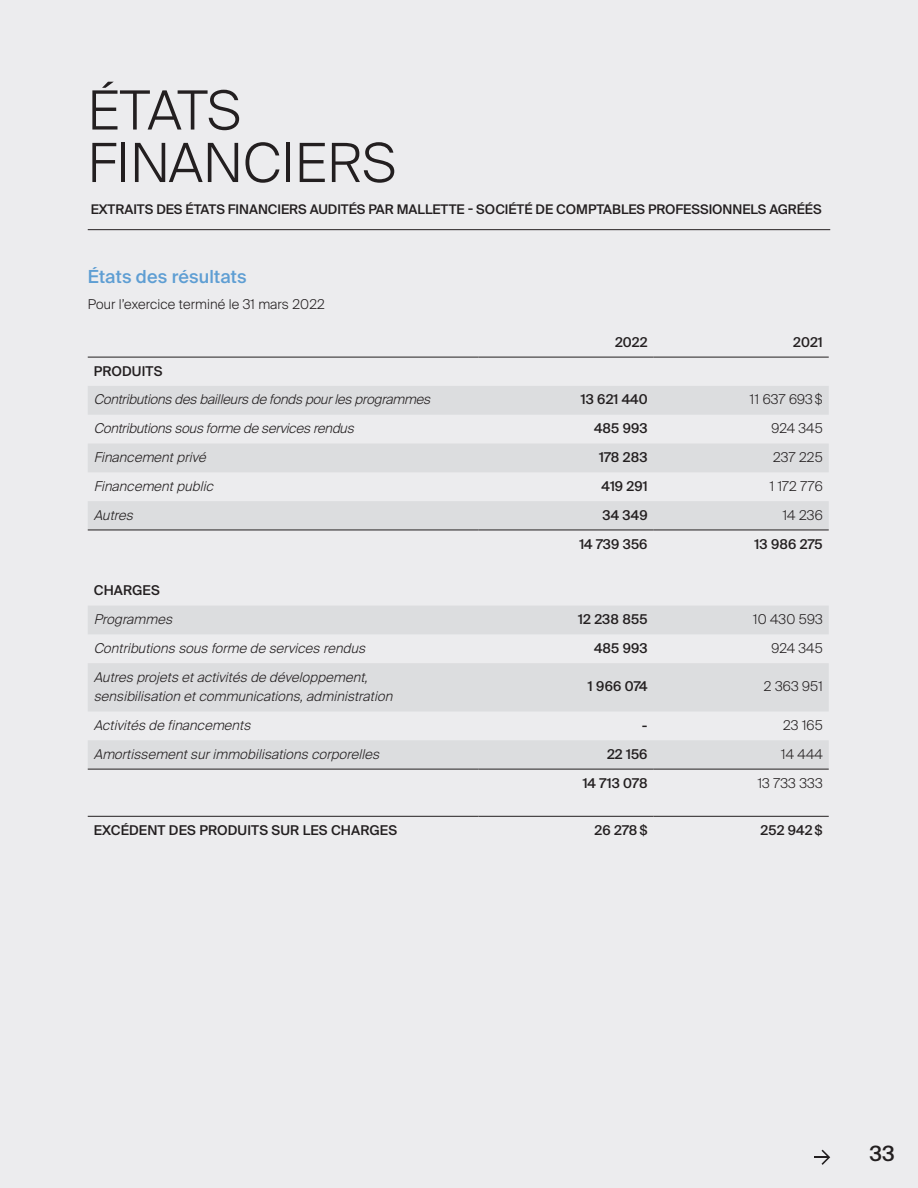
<style>
.page{position:relative;width:918px;height:1188px;background:#ececee}
.page>*{position:absolute;margin:0;border:0;box-sizing:border-box;transform-origin:0 0}
.t1{font:300 54px/52.5px "Suisse Intl";letter-spacing:.01em;color:#231f20}
.t2{font:500 21px "Suisse Intl";color:#231f20}
.t3{font:500 18px "Suisse Intl";letter-spacing:.01em;color:#5e9ed3}
.t4{font:italic 300 13.5px/19.5px "Suisse Intl";color:#231f20}
.t5{font:500 13.5px "Suisse Intl";letter-spacing:.01em;color:#231f20}
.t6{font:300 13.5px "Suisse Intl";letter-spacing:.01em;color:#231f20}
.t7{font:500 13.35px "Suisse Intl";letter-spacing:-.005em;color:#231f20}
</style>
<div class="page">
<hr style="left:88px;top:229px;width:742px;height:1px;background:#231f20">
<div style="left:88px;top:386px;width:741px;height:29px;background:#dcdddf"></div>
<svg style="left:88px;top:444px;width:741px;height:86px;fill:#dcdddf"></svg>
<hr style="left:88px;top:530px;width:390px;height:1px;background:#231f20">
<hr style="left:478px;top:530px;width:176px;height:1px;background:#231f20">
<hr style="left:654px;top:530px;width:175px;height:1px;background:#231f20">
<hr style="left:88px;top:357px;width:390px;height:1px;background:#231f20">
<hr style="left:478px;top:357px;width:176px;height:1px;background:#231f20">
<hr style="left:654px;top:357px;width:175px;height:1px;background:#231f20">
<svg style="left:88px;top:606px;width:741px;height:163px;fill:#dcdddf"></svg>
<hr style="left:88px;top:769px;width:390px;height:1px;background:#231f20">
<hr style="left:478px;top:769px;width:176px;height:1px;background:#231f20">
<hr style="left:654px;top:769px;width:175px;height:1px;background:#231f20">
<hr style="left:88px;top:816px;width:390px;height:1px;background:#231f20">
<hr style="left:478px;top:816px;width:176px;height:1px;background:#231f20">
<hr style="left:654px;top:816px;width:175px;height:1px;background:#231f20">
<svg style="left:814px;top:1150px;width:16px;height:15px"></svg>
<h1 class="t1" style="left:88px;top:85px;width:309px">ÉTATS<br>FINANCIERS</h1>
<p class="t7" style="left:91px;top:201px;width:732px">EXTRAITS DES ÉTATS FINANCIERS AUDITÉS PAR MALLETTE - SOCIÉTÉ DE COMPTABLES PROFESSIONNELS AGRÉÉS</p>
<h3 class="t3" style="left:88px;top:266px;width:161px">États des résultats</h3>
<p class="t6" style="left:88px;top:296px;width:239px">Pour l’exercice terminé le 31 mars 2022</p>
<p class="t5" style="left:615px;top:334px;width:34px">2022</p>
<p class="t5" style="left:793px;top:334px;width:31px">2021</p>
<p class="t5" style="left:94px;top:363px;width:70px">PRODUITS</p>
<p class="t4" style="left:94px;top:390px;width:343px">Contributionsdesbailleursdefondspourlesprogrammes</p>
<p class="t5" style="left:581px;top:392px;width:68px">13 621 440</p>
<p class="t6" style="left:750px;top:392px;width:74px">11 637 693 $</p>
<p class="t4" style="left:94px;top:419px;width:267px">Contributionssousformedeservicesrendus</p>
<p class="t5" style="left:594px;top:421px;width:55px">485 993</p>
<p class="t6" style="left:772px;top:421px;width:53px">924 345</p>
<p class="t4" style="left:94px;top:448px;width:119px">Financementprivé</p>
<p class="t5" style="left:599px;top:450px;width:50px">178 283</p>
<p class="t6" style="left:773px;top:450px;width:51px">237 225</p>
<p class="t4" style="left:94px;top:476px;width:126px">Financementpublic</p>
<p class="t5" style="left:602px;top:478px;width:48px">419 291</p>
<p class="t6" style="left:770px;top:478px;width:54px">1 172 776</p>
<p class="t4" style="left:94px;top:505px;width:46px">Autres</p>
<p class="t5" style="left:603px;top:507px;width:46px">34 349</p>
<p class="t6" style="left:783px;top:507px;width:41px">14 236</p>
<p class="t5" style="left:579px;top:536px;width:70px">14 739 356</p>
<p class="t5" style="left:755px;top:536px;width:70px">13 986 275</p>
<p class="t5" style="left:94px;top:583px;width:68px">CHARGES</p>
<p class="t4" style="left:94px;top:610px;width:85px">Programmes</p>
<p class="t5" style="left:578px;top:612px;width:71px">12 238 855</p>
<p class="t6" style="left:753px;top:612px;width:71px">10 430 593</p>
<p class="t4" style="left:94px;top:639px;width:278px">Contributionssousformedeservicesrendus</p>
<p class="t5" style="left:594px;top:640px;width:55px">485 993</p>
<p class="t6" style="left:772px;top:640px;width:53px">924 345</p>
<p class="t4" style="left:94px;top:667px;width:305px">Autresprojetsetactivitésdedéveloppement, sensibilisationetcommunications,administration</p>
<p class="t5" style="left:588px;top:679px;width:61px">1 966 074</p>
<p class="t6" style="left:764px;top:679px;width:60px">2 363 951</p>
<p class="t4" style="left:94px;top:716px;width:163px">Activitésdefinancements</p>
<p class="t5" style="left:642px;top:717px;width:7px">-</p>
<p class="t6" style="left:783px;top:717px;width:41px">23 165</p>
<p class="t4" style="left:94px;top:744px;width:292px">Amortissementsurimmobilisationscorporelles</p>
<p class="t5" style="left:607px;top:746px;width:42px">22 156</p>
<p class="t6" style="left:781px;top:746px;width:43px">14 444</p>
<p class="t5" style="left:583px;top:775px;width:66px">14 713 078</p>
<p class="t6" style="left:758px;top:775px;width:67px">13 733 333</p>
<p class="t5" style="left:94px;top:822px;width:305px">EXCÉDENT DES PRODUITS SUR LES CHARGES</p>
<p class="t5" style="left:595px;top:822px;width:55px">26 278$</p>
<p class="t5" style="left:761px;top:822px;width:64px">252 942$</p>
<h2 class="t2" style="left:869px;top:1142px;width:27px">33</h2>
</div>
